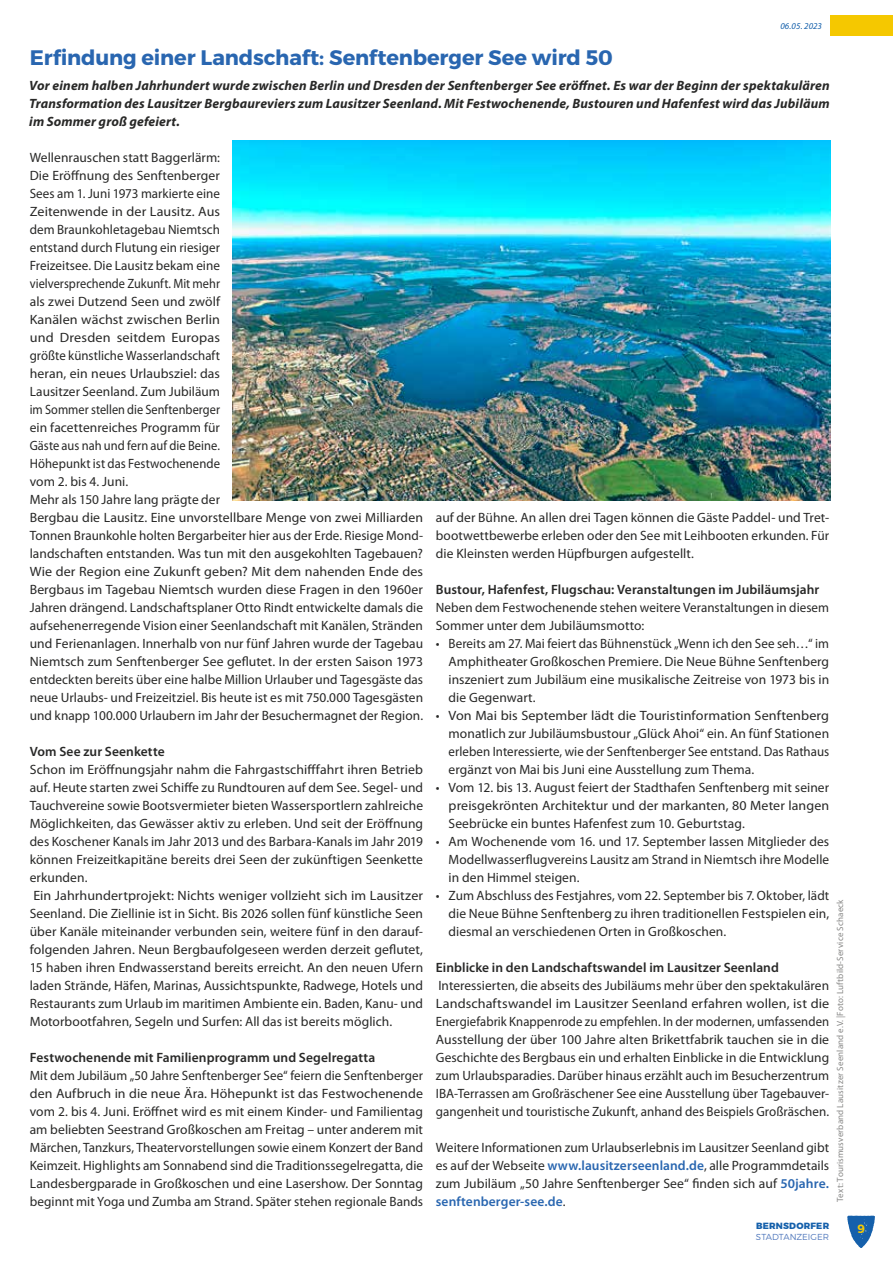
<style>
.page{position:relative;width:893px;height:1263px;background:#fff}
.page>*{position:absolute;margin:0;border:0;box-sizing:border-box;transform-origin:0 0}
.t1{font:700 21px "Montserrat";letter-spacing:-.005em;color:#2966b0}
.t2{font:13.5px/18px "Myriad Pro";letter-spacing:.005em;color:#282827;text-align:justify}
.t3{font:13.5px/18px "Myriad Pro";letter-spacing:.005em;color:#282827;text-align:justify;scale:.96 1}
.t4{font:italic 700 13.5px/18px "Myriad Pro";letter-spacing:.01em;color:#282827;text-align:justify}
.t5{font:600 13.5px "Myriad Pro";letter-spacing:.005em;color:#282827}
.t6{font:600 12px "Montserrat";color:#f6ca00}
.t7{font:9px "Myriad Pro";letter-spacing:.015em;color:#878786}
.t8{font:800 9px "Montserrat";letter-spacing:.025em;color:#1560ab}
.t9{font:italic 9px "Myriad Pro";letter-spacing:.005em;color:#1560ab}
.t10{font:300 8.7px "Montserrat";color:#537abd}
.s1{font-weight:600;color:#2966b0}
</style>
<div class="page">
<svg style="left:847px;top:1215px;width:28px;height:33px"></svg>
<div style="left:830px;top:15px;width:63px;height:21px;background:#f5c800"></div>
<img style="left:233px;top:141px;width:597px;height:360px">
<p class="t9" style="left:780px;top:20px;width:43px">06.05. 2023</p>
<h1 class="t1" style="left:30px;top:44px;width:585px">Erfindung einer Landschaft: Senftenberger See wird 50</h1>
<p class="t4" style="left:29px;top:76px;width:802px">Vor einem halben Jahrhundert wurde zwischen Berlin und Dresden der Senftenberger See eröffnet. Es war der Beginn der spektakulären Transformation des Lausitzer Bergbaureviers zum Lausitzer Seenland. Mit Festwochenende, Bustouren und Hafenfest wird das Jubiläum im Sommer groß gefeiert.</p>
<p class="t2" style="left:30px;top:148px;width:395px;text-align:left">Wellenrauschen statt Baggerlärm:<br>Die Eröffnung des Senftenberger<br>Sees am 1. Juni 1973 markierte eine<br>Zeitenwende in der Lausitz. Aus<br>dem Braunkohletagebau Niemtsch<br>entstand durch Flutung ein riesiger<br>Freizeitsee. Die Lausitz bekam eine<br>vielversprechende Zukunft. Mit mehr<br>als zwei Dutzend Seen und zwölf<br>Kanälen wächst zwischen Berlin<br>und Dresden seitdem Europas<br>größte künstliche Wasserlandschaft<br>heran, ein neues Urlaubsziel: das<br>Lausitzer Seenland. Zum Jubiläum<br>im Sommer stellen die Senftenberger<br>ein facettenreiches Programm für<br>Gäste aus nah und fern auf die Beine.<br>Höhepunkt ist das Festwochenende<br>vom 2. bis 4. Juni.<br>Mehr als 150 Jahre lang prägte der<br>Bergbau die Lausitz. Eine unvorstellbare Menge von zwei Milliarden Tonnen Braunkohle holten Bergarbeiter hier aus der Erde. Riesige Mond&shy;landschaften entstanden. Was tun mit den ausgekohlten Tagebauen?<br>Wie der Region eine Zukunft geben? Mit dem nahenden Ende des Bergbaus im Tagebau Niemtsch wurden diese Fragen in den 1960er Jahren drängend. Landschaftsplaner Otto Rindt entwickelte damals die aufsehenerregende Vision einer Seenlandschaft mit Kanälen, Stränden und Ferienanlagen. Innerhalb von nur fünf Jahren wurde der Tagebau Niemtsch zum Senftenberger See geflutet. In der ersten Saison 1973 entdeckten bereits über eine halbe Million Urlauber und Tagesgäste das neue Urlaubs- und Freizeitziel. Bis heute ist es mit 750.000 Tagesgästen und knapp 100.000 Urlaubern im Jahr der Besuchermagnet der Region.</p>
<p class="t5" style="left:30px;top:743px;width:136px">Vom See zur Seenkette</p>
<p class="t2" style="left:30px;top:760px;width:395px;text-align:left">Schon im Eröffnungsjahr nahm die Fahrgastschifffahrt ihren Betrieb auf. Heute starten zwei Schiffe zu Rundtouren auf dem See. Segel- und Tauchvereine sowie Bootsvermieter bieten Wassersportlern zahlreiche Möglichkeiten, das Gewässer aktiv zu erleben. Und seit der Eröffnung des Koschener Kanals im Jahr 2013 und des Barbara-Kanals im Jahr 2019 können Freizeitkapitäne bereits drei Seen der zukünftigen Seenkette erkunden.<br>Ein Jahrhundertprojekt: Nichts weniger vollzieht sich im Lausitzer Seenland. Die Ziellinie ist in Sicht. Bis 2026 sollen fünf künstliche Seen über Kanäle miteinander verbunden sein, weitere fünf in den darauf&shy;folgenden Jahren. Neun Bergbaufolgeseen werden derzeit geflutet, 15 haben ihren Endwasserstand bereits erreicht. An den neuen Ufern laden Strände, Häfen, Marinas, Aussichtspunkte, Radwege, Hotels und Restaurants zum Urlaub im maritimen Ambiente ein. Baden, Kanu- und Motorbootfahren, Segeln und Surfen: All das ist bereits möglich.</p>
<p class="t5" style="left:30px;top:1049px;width:347px">Festwochenende mit Familienprogramm und Segelregatta</p>
<p class="t3" style="left:30px;top:1066px;width:411px">Mit dem Jubiläum „50 Jahre Senftenberger See“ feiern die Senftenberger den Aufbruch in die neue Ära. Höhepunkt ist das Festwochenende vom 2. bis 4. Juni. Eröffnet wird es mit einem Kinder- und Familientag am beliebten Seestrand Großkoschen am Freitag – unter anderem mit Märchen, Tanzkurs, Theatervorstellungen sowie einem Konzert der Band Keimzeit. Highlights am Sonnabend sind die Traditionssegelregatta, die Landesbergparade in Großkoschen und eine Lasershow. Der Sonntag beginnt mit Yoga und Zumba am Strand. Später stehen regionale Bands</p>
<p class="t2" style="left:436px;top:508px;width:395px">auf der Bühne. An allen drei Tagen können die Gäste Paddel- und Tret&shy;bootwettbewerbe erleben oder den See mit Leihbooten erkunden. Für die Kleinsten werden Hüpfburgen aufgestellt.</p>
<p class="t5" style="left:436px;top:581px;width:385px">Bustour, Hafenfest, Flugschau: Veranstaltungen im Jubiläumsjahr</p>
<p class="t2" style="left:436px;top:598px;width:395px">Neben dem Festwochenende stehen weitere Veranstaltungen in diesem<br>Sommer unter dem Jubiläumsmotto:</p>
<p class="t2" style="left:449px;top:634px;width:382px;text-indent:-13px">• Bereits am 27. Mai feiert das Bühnenstück „Wenn ich den See seh…“ im Amphitheater Großkoschen Premiere. Die Neue Bühne Senftenberg inszeniert zum Jubiläum eine musikalische Zeitreise von 1973 bis in die Gegenwart.</p>
<p class="t2" style="left:449px;top:706px;width:382px;text-indent:-13px">• Von Mai bis September lädt die Touristinformation Senftenberg monatlich zur Jubiläumsbustour „Glück Ahoi“ ein. An fünf Stationen erleben Interessierte, wie der Senftenberger See entstand. Das Rathaus ergänzt von Mai bis Juni eine Ausstellung zum Thema.</p>
<p class="t2" style="left:449px;top:778px;width:382px;text-indent:-13px">• Vom 12. bis 13. August feiert der Stadthafen Senftenberg mit seiner preisgekrönten Architektur und der markanten, 80 Meter langen Seebrücke ein buntes Hafenfest zum 10. Geburtstag.</p>
<p class="t2" style="left:449px;top:832px;width:382px;text-indent:-13px">• Am Wochenende vom 16. und 17. September lassen Mitglieder des Modellwasserflugvereins Lausitz am Strand in Niemtsch ihre Modelle in den Himmel steigen.</p>
<p class="t2" style="left:449px;top:886px;width:382px;text-indent:-13px">• Zum Abschluss des Festjahres, vom 22. September bis 7. Oktober, lädt die Neue Bühne Senftenberg zu ihren traditionellen Festspielen ein, diesmal an verschiedenen Orten in Großkoschen.</p>
<p class="t5" style="left:436px;top:959px;width:345px">Einblicke in den Landschaftswandel im Lausitzer Seenland</p>
<p class="t2" style="left:436px;top:976px;width:395px">Interessierten, die abseits des Jubiläums mehr über den spektakulären Landschaftswandel im Lausitzer Seenland erfahren wollen, ist die Energiefabrik Knappenrode zu empfehlen. In der modernen, umfassenden Ausstellung der über 100 Jahre alten Brikettfabrik tauchen sie in die Geschichte des Bergbaus ein und erhalten Einblicke in die Entwicklung zum Urlaubsparadies. Darüber hinaus erzählt auch im Besucherzentrum IBA-Terrassen am Großräschener See eine Ausstellung über Tagebauver&shy;gangenheit und touristische Zukunft, anhand des Beispiels Großräschen.</p>
<p class="t2" style="left:436px;top:1138px;width:395px">Weitere Informationen zum Urlaubserlebnis im Lausitzer Seenland gibt es auf der Webseite <span class="s1">www.lausitzerseenland.de</span>, alle Programmdetails zum Jubiläum „50 Jahre Senftenberger See“ finden sich auf <span class="s1">50jahre. senftenberger-see.de</span>.</p>
<p class="t7" style="left:834px;top:1202px;width:304px;rotate:-90deg">Text: Tourismusverband Lausitzer Seenland e.V. |Foto: Luftbild-Service Schaeck</p>
<p class="t8" style="left:756px;top:1220px;width:75px">BERNSDORFER</p>
<p class="t6" style="left:857px;top:1221px;width:9px">9</p>
<p class="t10" style="left:756px;top:1231px;width:75px">STADTANZEIGER</p>
</div>
